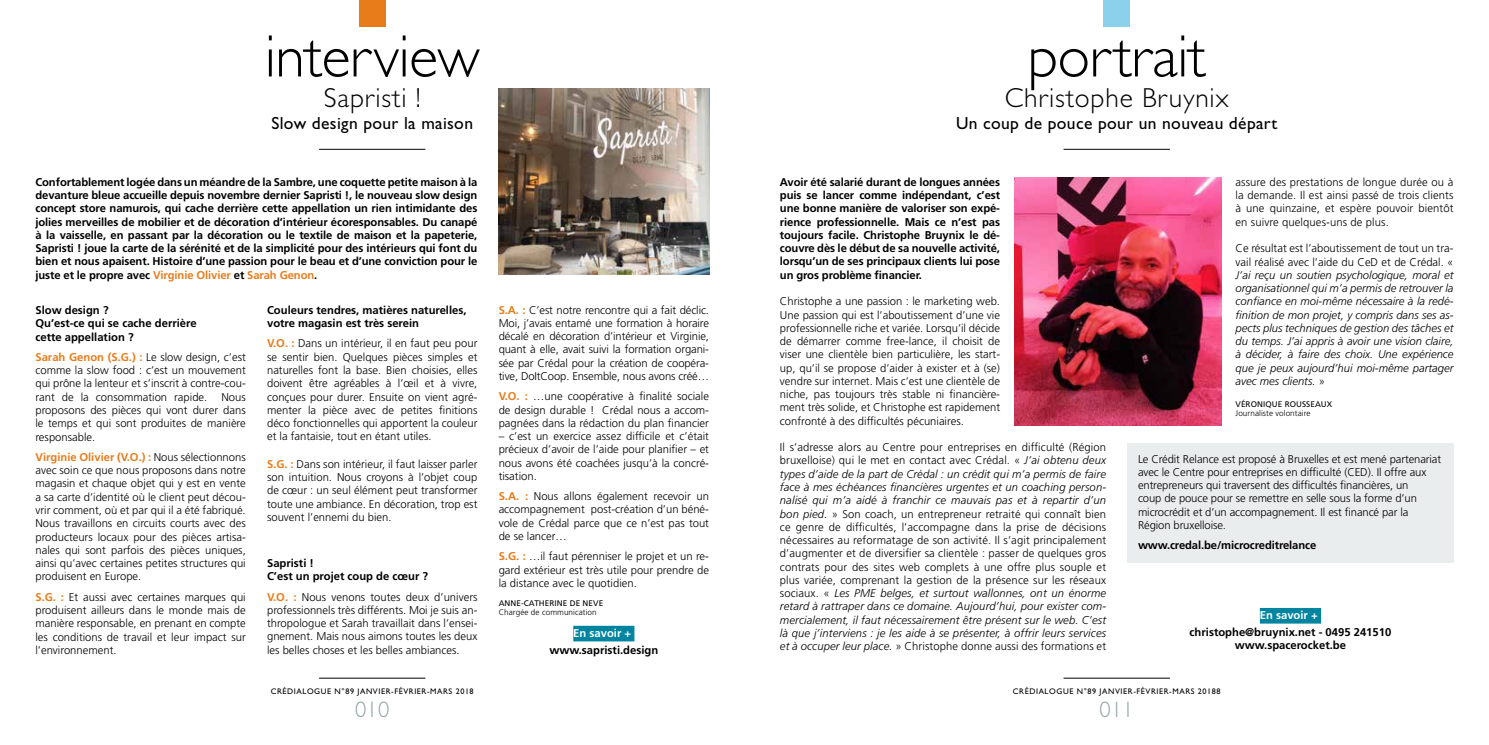
<style>
.page{position:relative;width:1489px;height:745px;background:#fff}
.page>*{position:absolute;margin:0;border:0;box-sizing:border-box;transform-origin:0 0}
.t1{font:300 60px "Gill Sans Std";letter-spacing:-.01em;color:#000}
.t2{font:300 27.5px "Gill Sans Std";letter-spacing:.03em;color:#000}
.t3{font:300 22.5px "Gill Sans Std";letter-spacing:.01em;color:#95a6a9}
.t4{font:17.5px "Gill Sans Std";letter-spacing:.02em;color:#000}
.t5{font:300 11.25px/13.2px "Frutiger LT Std";color:#000;text-align:justify}
.t6{font:700 11.25px/13.2px "Frutiger LT Std";color:#000}
.t7{font:italic 300 11.25px/13.2px "Frutiger LT Std";color:#000;text-align:justify}
.t8{font:8.12px "Gill Sans Std";letter-spacing:.07em;color:#000}
.t9{font:300 8.12px "Frutiger LT Std";letter-spacing:.01em;color:#000}
.t10{font:8.12px "Frutiger LT Std";letter-spacing:.01em;color:#000}
.s1{color:#e87c1b}
.s2{font-weight:700;color:#e87c1b}
.s3{color:#fff}
.s4{color:#0085a0}
.s5{font-style:italic}
.s6{font-style:normal}
</style>
<div class="page">
<hr style="left:1063px;top:677px;width:106px;height:1px;background:#000">
<hr style="left:319px;top:677px;width:106px;height:1px;background:#000">
<div style="left:359px;top:0;width:26px;height:27px;background:#e87c1b"></div>
<hr style="left:319px;top:149px;width:106px;height:1px;background:#000">
<div style="left:573px;top:625px;width:61px;height:16px;background:#0085a0"></div>
<img style="left:498px;top:89px;width:211px;height:186px">
<div style="left:1103px;top:0;width:26px;height:27px;background:#8bd1ec"></div>
<div style="left:1259px;top:607px;width:61px;height:16px;background:#0085a0"></div>
<hr style="left:1063px;top:149px;width:106px;height:1px;background:#000">
<img style="left:1014px;top:177px;width:207px;height:248px">
<div style="left:1127px;top:443px;width:326px;height:119px;background:#eaedee"></div>
<h1 class="t1" style="left:265px;top:23px;width:217px">interview</h1>
<h2 class="t2" style="left:324px;top:83px;width:98px">Sapristi !</h2>
<h3 class="t4" style="left:271px;top:113px;width:203px">Slow design pour la maison</h3>
<h1 class="t1" style="left:1027px;top:23px;width:180px">portrait</h1>
<h2 class="t2" style="left:1004px;top:83px;width:226px">Christophe Bruynix</h2>
<h3 class="t4" style="left:956px;top:113px;width:323px">Un coup de pouce pour un nouveau départ</h3>
<p class="t6" style="left:35px;top:175px;width:443px;text-align:justify">Confortablement logée dans un méandre de la Sambre, une coquette petite maison à la devanture bleue accueille depuis novembre dernier Sapristi !, le nouveau slow design concept store namurois, qui cache derrière cette appellation un rien intimidante des jolies merveilles de mobilier et de décoration d’intérieur écoresponsables. Du canapé à la vaisselle, en passant par la décoration ou le textile de maison et la papeterie, Sapristi ! joue la carte de la sérénité et de la simplicité pour des intérieurs qui font du bien et nous apaisent. Histoire d’une passion pour le beau et d’une conviction pour le juste et le propre avec <span class="s1">Virginie Olivier</span> et <span class="s1">Sarah Genon</span>.</p>
<p class="t6" style="left:35px;top:303px;width:163px">Slow design ?<br>Qu’est-ce qui se cache derrière cette appellation ?</p>
<p class="t5" style="left:35px;top:350px;width:212px"><span class="s2">Sarah Genon (S.G.) :</span> Le slow design, c’est comme la slow food : c’est un mouvement qui prône la lenteur et s’inscrit à contre-cou&shy;rant de la consommation rapide. Nous proposons des pièces qui vont durer dans le temps et qui sont produites de manière responsable.</p>
<p class="t5" style="left:35px;top:450px;width:212px"><span class="s2">Virginie Olivier (V.O.) :</span> Nous sélectionnons avec soin ce que nous proposons dans notre magasin et chaque objet qui y est en vente a sa carte d’identité où le client peut décou&shy;vrir comment, où et par qui il a été fabriqué.<br>Nous travaillons en circuits courts avec des producteurs locaux pour des pièces artisa&shy;nales qui sont parfois des pièces uniques, ainsi qu’avec certaines petites structures qui produisent en Europe.</p>
<p class="t5" style="left:35px;top:590px;width:212px"><span class="s2">S.G. :</span> Et aussi avec certaines marques qui produisent ailleurs dans le monde mais de manière responsable, en prenant en compte les conditions de travail et leur impact sur l’environnement.</p>
<p class="t6" style="left:267px;top:303px;width:201px">Couleurs tendres, matières naturelles, votre magasin est très serein</p>
<p class="t5" style="left:267px;top:337px;width:212px"><span class="s2">V.O. :</span> Dans un intérieur, il en faut peu pour se sentir bien. Quelques pièces simples et naturelles font la base. Bien choisies, elles doivent être agréables à l’œil et à vivre, conçues pour durer. Ensuite on vient agré&shy;menter la pièce avec de petites finitions déco fonctionnelles qui apportent la couleur et la fantaisie, tout en étant utiles.</p>
<p class="t5" style="left:267px;top:457px;width:212px"><span class="s2">S.G. :</span> Dans son intérieur, il faut laisser parler son intuition. Nous croyons à l’objet coup de cœur : un seul élément peut transformer toute une ambiance. En décoration, trop est souvent l’ennemi du bien.</p>
<p class="t6" style="left:267px;top:555px;width:163px">Sapristi !<br>C’est un projet coup de cœur ?</p>
<p class="t5" style="left:267px;top:590px;width:212px"><span class="s2">V.O. :</span> Nous venons toutes deux d’univers professionnels très différents. Moi je suis an&shy;thropologue et Sarah travaillait dans l’ensei&shy;gnement. Mais nous aimons toutes les deux les belles choses et les belles ambiances.</p>
<p class="t5" style="left:498px;top:303px;width:212px"><span class="s2">S.A. :</span> C’est notre rencontre qui a fait déclic.<br>Moi, j’avais entamé une formation à horaire décalé en décoration d’intérieur et Virginie, quant à elle, avait suivi la formation organi&shy;sée par Crédal pour la création de coopéra&shy;tive, DoItCoop. Ensemble, nous avons créé…</p>
<p class="t5" style="left:498px;top:389px;width:212px"><span class="s2">V.O. :</span> …une coopérative à finalité sociale de design durable ! Crédal nous a accom&shy;pagnées dans la rédaction du plan financier</p>
<p class="t5" style="left:498px;top:429px;width:212px">– c’est un exercice assez difficile et c’était précieux d’avoir de l’aide pour planifier – et nous avons été coachées jusqu’à la concré&shy;tisation.</p>
<p class="t5" style="left:498px;top:489px;width:212px"><span class="s2">S.A. :</span> Nous allons également recevoir un accompagnement post-création d’un béné&shy;vole de Crédal parce que ce n’est pas tout de se lancer…</p>
<p class="t5" style="left:498px;top:549px;width:212px"><span class="s2">S.G. :</span> …il faut pérenniser le projet et un re&shy;gard extérieur est très utile pour prendre de la distance avec le quotidien.</p>
<p class="t10" style="left:498px;top:598px;width:106px">ANNE-CATHERINE DE NEVE</p>
<p class="t9" style="left:498px;top:607px;width:100px">Chargée de communication</p>
<p class="t6" style="left:549px;top:624px;width:110px;line-height:16.8px;text-align:center"><span class="s3">En savoir +</span><span class="s4">. </span>www.sapristi.design</p>
<p class="t6" style="left:780px;top:175px;width:222px;text-align:justify">Avoir été salarié durant de longues années puis se lancer comme indépendant, c’est une bonne manière de valoriser son expé&shy;rience professionnelle. Mais ce n’est pas toujours facile. Christophe Bruynix le dé&shy;couvre dès le début de sa nouvelle activité, lorsqu’un de ses principaux clients lui pose un gros problème financier.</p>
<p class="t5" style="left:780px;top:295px;width:222px">Christophe a une passion : le marketing web.<br>Une passion qui est l’aboutissement d’une vie professionnelle riche et variée. Lorsqu’il décide de démarrer comme free-lance, il choisit de viser une clientèle bien particulière, les start&shy;up, qu’il se propose d’aider à exister et à (se) vendre sur internet. Mais c’est une clientèle de niche, pas toujours très stable ni financière&shy;ment très solide, et Christophe est rapidement confronté à des difficultés pécuniaires.</p>
<p class="t5" style="left:780px;top:440px;width:328px">Il s’adresse alors au Centre pour entreprises en difficulté (Région bruxelloise) qui le met en contact avec Crédal. « <span class="s5">J’ai obtenu deux types d’aide de la part de Crédal : un crédit qui m’a permis de faire face à mes échéances financières urgentes et un coaching person&shy;nalisé qui m’a aidé à franchir ce mauvais pas et à repartir d’un bon pied.</span> » Son coach, un entrepreneur retraité qui connaît bien ce genre de difficultés, l’accompagne dans la prise de décisions nécessaires au reformatage de son activité. Il s’agit principalement d’augmenter et de diversifier sa clientèle : passer de quelques gros contrats pour des sites web complets à une offre plus souple et plus variée, comprenant la gestion de la présence sur les réseaux sociaux. « <span class="s5">Les PME belges, et surtout wallonnes, ont un énorme retard à rattraper dans ce domaine. Aujourd’hui, pour exister com&shy;mercialement, il faut nécessairement être présent sur le web. C’est là que j’interviens : je les aide à se présenter, à offrir leurs services et à occuper leur place.</span> » Christophe donne aussi des formations et</p>
<p class="t5" style="left:1235px;top:175px;width:219px">assure des prestations de longue durée ou à la demande. Il est ainsi passé de trois clients à une quinzaine, et espère pouvoir bientôt en suivre quelques-uns de plus.</p>
<p class="t5" style="left:1235px;top:242px;width:219px">Ce résultat est l’aboutissement de tout un tra&shy;vail réalisé avec l’aide du CeD et de Crédal. «</p>
<p class="t7" style="left:1235px;top:268px;width:219px">J’ai reçu un soutien psychologique, moral et organisationnel qui m’a permis de retrouver la confiance en moi-même nécessaire à la redé&shy;finition de mon projet, y compris dans ses as&shy;pects plus techniques de gestion des tâches et du temps. J’ai appris à avoir une vision claire, à décider, à faire des choix. Une expérience que je peux aujourd’hui moi-même partager avec mes clients. <span class="s6">»</span></p>
<p class="t10" style="left:1235px;top:399px;width:98px">VÉRONIQUE ROUSSEAUX</p>
<p class="t9" style="left:1235px;top:408px;width:76px">Journaliste volontaire</p>
<p class="t5" style="left:1137px;top:452px;width:305px;text-align:left">Le Crédit Relance est proposé à Bruxelles et est mené partenariat avec le Centre pour entreprises en difficulté (CED). Il offre aux entrepreneurs qui traversent des difficultés financières, un<br>coup de pouce pour se remettre en selle sous la forme d’un microcrédit et d’un accompagnement. Il est financé par la Région bruxelloise.</p>
<p class="t6" style="left:1137px;top:538px;width:180px">www.credal.be/microcreditrelance</p>
<p class="t6" style="left:1189px;top:606px;width:203px;line-height:16.8px;text-align:center"><span class="s3">En savoir +</span><span class="s4">.<br></span>christophe@bruynix.net - 0495 241510</p>
<p class="t6" style="left:1234px;top:638px;width:113px">www.spacerocket.be</p>
<p class="t8" style="left:271px;top:686px;width:204px">CRÉDIALOGUE N°89 JANVIER-FÉVRIER-MARS 2018</p>
<h3 class="t3" style="left:355px;top:696px;width:36px">010</h3>
<p class="t8" style="left:1012px;top:686px;width:209px">CRÉDIALOGUE N°89 JANVIER-FÉVRIER-MARS 20188</p>
<h3 class="t3" style="left:1099px;top:696px;width:36px">011</h3>
</div>
